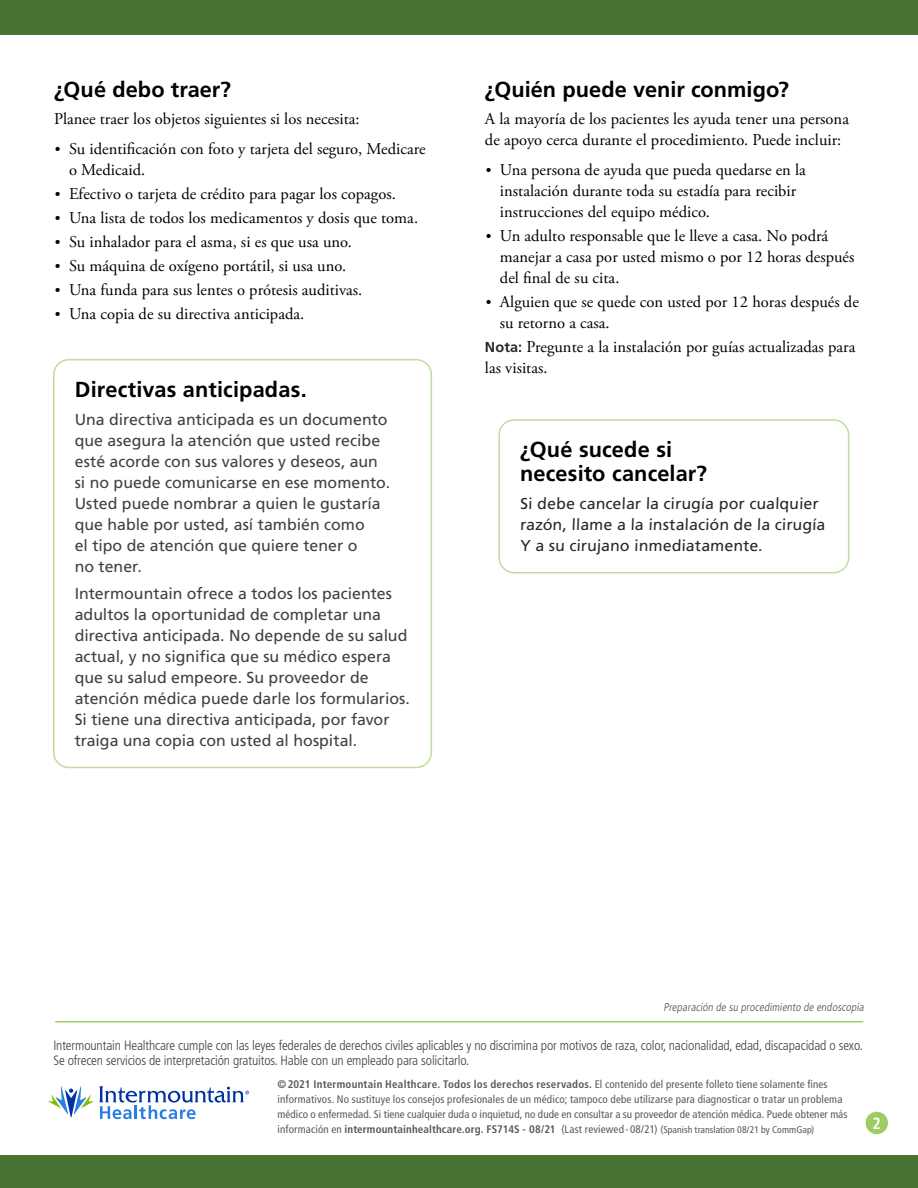
<style>
.page{position:relative;width:918px;height:1188px;background:#fff}
.page>*{position:absolute;margin:0;border:0;box-sizing:border-box;transform-origin:0 0}
.Level_1__h2{font:700 21.75px/24px "Frutiger LT Std";letter-spacing:.005em;color:#000}
.Main__p{font:16.5px/21px "Adobe Garamond Pro";color:#000}
.Main_tight_1{font:16.5px "Adobe Garamond Pro";color:#000}
.t1{font:700 condensed 16.2px "Frutiger LT Std";color:#fff}
.Main_table{font:15.9px/21px "Frutiger LT Std";color:#414042}
.Main_table-2{font:15.75px/21px "Frutiger LT Std";color:#292829}
.t2{font:300 condensed 13.5px/15.5px "Frutiger LT Std";letter-spacing:-.01em;color:#414042}
.t3{font:italic 300 condensed 11.25px "Frutiger LT Std";color:#4d4d4f}
.Footer___h6{font:condensed 10.95px/15px "Frutiger LT Std";letter-spacing:.01em;color:#58595b}
.s1{font-size:15px}
.s2{font-family:"Frutiger LT Std";font-weight:700;font-size:14.4px;color:#292829}
.s3{font-weight:700}
.s4{font-size:10.5px}
.s5{font-size:9.75px}
</style>
<div class="page">
<div style="left:0;top:0;width:918px;height:35px;background:#497235"></div>
<div style="left:0;top:1156px;width:918px;height:32px;background:#497235"></div>
<div style="left:866px;top:1112px;width:22px;height:22px;background:#9bcd63;border-radius:50%"></div>
<hr style="left:55px;top:1021px;width:808px;height:2px;background:#a1cf6d">
<svg style="left:49px;top:1086px;width:44px;height:31px"></svg>
<svg style="left:99px;top:1086px;width:150px;height:33px"></svg>
<div style="left:53px;top:359px;width:379px;height:409px;border:2px solid #bfdd9b;border-radius:15px"></div>
<div style="left:498px;top:419px;width:351px;height:154px;border:2px solid #bfdd9b;border-radius:15px"></div>
<p class="Level_1__h2" style="left:54px;top:78px;width:178px">¿Qué debo traer?</p>
<p class="Main_tight_1" style="left:54px;top:108px;width:307px">Planee traer los objetos siguientes si los necesita:</p>
<p class="Main__p" style="left:69px;top:138px;width:358px;text-indent:-14px"><span class="s1">•</span> Su identificación con foto y tarjeta del seguro, Medicare o Medicaid.</p>
<p class="Main__p" style="left:55px;top:183px;width:343px"><span class="s1">•</span> Efectivo o tarjeta de crédito para pagar los copagos.</p>
<p class="Main__p" style="left:55px;top:207px;width:365px"><span class="s1">•</span> Una lista de todos los medicamentos y dosis que toma.</p>
<p class="Main__p" style="left:55px;top:231px;width:299px"><span class="s1">•</span> Su inhalador para el asma, si es que usa uno.</p>
<p class="Main__p" style="left:55px;top:255px;width:293px"><span class="s1">•</span> Su máquina de oxígeno portátil, si usa uno.</p>
<p class="Main__p" style="left:55px;top:279px;width:309px"><span class="s1">•</span> Una funda para sus lentes o prótesis auditivas.</p>
<p class="Main__p" style="left:55px;top:303px;width:251px"><span class="s1">•</span> Una copia de su directiva anticipada.</p>
<p class="Level_1__h2" style="left:75px;top:378px;width:234px">Directivas anticipadas.</p>
<p class="Main_table" style="left:75px;top:409px;width:317px">Una directiva anticipada es un documento que asegura la atención que usted recibe esté acorde con sus valores y deseos, aun si no puede comunicarse en ese momento.<br>Usted puede nombrar a quien le gustaría que hable por usted, así también como<br>el tipo de atención que quiere tener o<br>no tener.</p>
<p class="Main_table" style="left:75px;top:583px;width:337px">Intermountain ofrece a todos los pacientes adultos la oportunidad de completar una directiva anticipada. No depende de su salud actual, y no significa que su médico espera que su salud empeore. Su proveedor de atención médica puede darle los formularios.<br>Si tiene una directiva anticipada, por favor traiga una copia con usted al hospital.</p>
<p class="Level_1__h2" style="left:485px;top:78px;width:306px">¿Quién puede venir conmigo?</p>
<p class="Main__p" style="left:485px;top:108px;width:366px">A la mayoría de los pacientes les ayuda tener una persona de apoyo cerca durante el procedimiento. Puede incluir:</p>
<p class="Main__p" style="left:500px;top:160px;width:308px;text-indent:-14px"><span class="s1">•</span> Una persona de ayuda que pueda quedarse en la instalación durante toda su estadía para recibir instrucciones del equipo médico.</p>
<p class="Main__p" style="left:500px;top:226px;width:356px;text-indent:-14px"><span class="s1">•</span> Un adulto responsable que le lleve a casa. No podrá manejar a casa por usted mismo o por 12 horas después del final de su cita.</p>
<p class="Main__p" style="left:500px;top:292px;width:361px;text-indent:-14px"><span class="s1">•</span> Alguien que se quede con usted por 12 horas después de su retorno a casa.</p>
<p class="Main__p" style="left:485px;top:337px;width:372px"><span class="s2">Nota:</span> Pregunte a la instalación por guías actualizadas para las visitas.</p>
<p class="Level_1__h2" style="left:520px;top:438px;width:188px">¿Qué sucede si necesito cancelar?</p>
<p class="Main_table-2" style="left:520px;top:493px;width:307px">Si debe cancelar la cirugía por cualquier razón, llame a la instalación de la cirugía<br>Y a su cirujano inmediatamente.</p>
<p class="t3" style="left:663px;top:1000px;width:204px">Preparación de su procedimiento de endoscopía</p>
<p class="t2" style="left:53px;top:1037px;width:811px">Intermountain Healthcare cumple con las leyes federales de derechos civiles aplicables y no discrimina por motivos de raza, color, nacionalidad, edad, discapacidad o sexo.<br>Se ofrecen servicios de interpretación gratuitos. Hable con un empleado para solicitarlo.</p>
<p class="Footer___h6" style="left:278px;top:1077px;width:572px"><span class="s3">©2021 Intermountain Healthcare. Todos los derechos reservados.</span> El contenido del presente folleto tiene solamente fines informativos. No sustituye los consejos profesionales de un médico; tampoco debe utilizarse para diagnosticar o tratar un problema médico o enfermedad. Si tiene cualquier duda o inquietud, no dude en consultar a su proveedor de atención médica. Puede obtener más información en <span class="s3">intermountainhealthcare.org. FS714S - 08/21</span> (Last reviewed - 08/21) <span class="s4">(</span><span class="s5">Spanish translation 08/21 by CommGap)</span></p>
<p class="t1" style="left:873px;top:1113px;width:10px">2</p>
</div>
